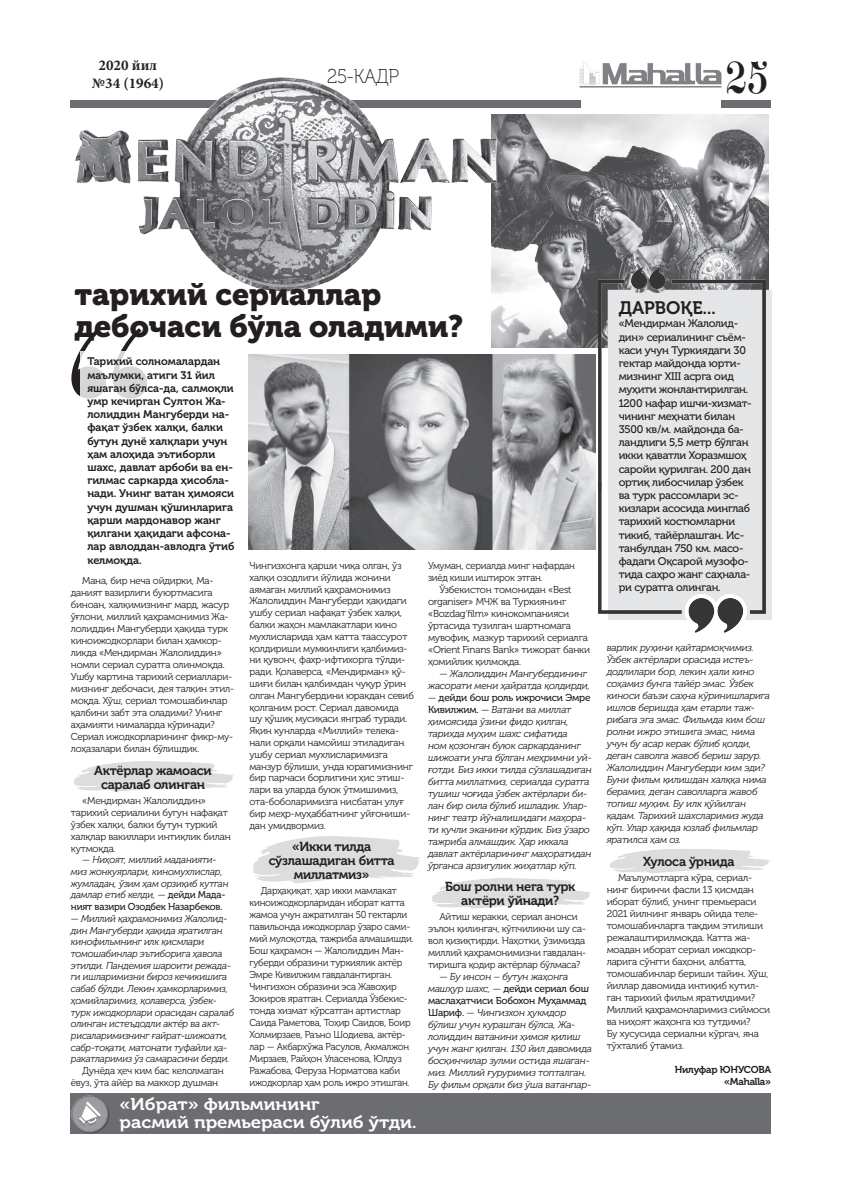
<style>
.page{position:relative;width:842px;height:1191px;background:#fff}
.page>*{position:absolute;margin:0;border:0;box-sizing:border-box;transform-origin:0 0}
.ЗАГОЛОВКА{font:700 260.2px "UZPF Regal Display Pro";color:#231f20}
.t1{font:44.1px "Didona C";color:#231f20;scale:.8 1}
.ZAG_BEK{font:30.7px/32.5px "Museo Cyrl 900";color:#231f20}
.ЗАГОЛОВКА_2{font:20px "Museo Cyrl 100";letter-spacing:-.02em;color:#231f20;scale:.94 1}
.pod_zag2{font:18px "Museo Cyrl 700";color:#231f20}
.t2{font:17px "Museo Cyrl 700";color:#fff;scale:1.1 1}
.t3{font:700 15px/18px "Minion Pro";color:#231f20;text-align:center}
.Podpis{font:13px/14px "Museo Cyrl 700";letter-spacing:-.02em;color:#231f20;text-align:center}
.pod_zag2-2{font:11px/13.2px "Museo Cyrl 500";letter-spacing:-.02em;color:#231f20}
.pod_zag2-3{font:11px/13.2px "Museo Cyrl 700";color:#231f20}
.osn{font:10px/12px "Museo Cyrl 300";letter-spacing:-.02em;color:#231f20}
.osn-2{font:italic 10px/12px "Museo Cyrl 300";letter-spacing:-.02em;color:#231f20}
.osn-3{font:10px/12px "Museo Cyrl 300";letter-spacing:-.02em;color:#231f20;scale:.96 1}
.osn-4{font:10px "Museo Cyrl 700";letter-spacing:-.02em;color:#231f20}
.s1{font-family:"Museo Cyrl 500";font-style:normal}
</style>
<div class="page">
<div style="left:71px;top:100px;width:700px;height:8px;background:#6c6d70"></div>
<div style="left:581px;top:96px;width:140px;height:12px;background:#fff"></div>
<img style="left:580px;top:62px;width:141px;height:26px">
<div style="left:71px;top:1093px;width:700px;height:41px;background:#6c6d70"></div>
<img style="left:71px;top:1095px;width:38px;height:39px">
<img style="left:491px;top:114px;width:277px;height:233px">
<img style="left:75px;top:77px;width:432px;height:219px">
<img style="left:74px;top:761px;width:160px;height:31px">
<img style="left:432px;top:878px;width:159px;height:31px">
<img style="left:610px;top:849px;width:160px;height:24px">
<img style="left:253px;top:836px;width:167px;height:48px">
<img style="left:599px;top:268px;width:173px;height:214px">
<img style="left:599px;top:482px;width:173px;height:150px">
<img style="left:249px;top:354px;width:347px;height:196px">
<h3 class="t3" style="left:92px;top:56px;width:74px">2020 йил №34 (1964)</h3>
<p class="ЗАГОЛОВКА_2" style="left:327px;top:66px;width:78px">25-КАДР</p>
<h2 class="t1" style="left:726px;top:55px;width:54px">25</h2>
<p class="ZAG_BEK" style="left:74px;top:278px;width:391px">тарихий сериаллар дебочаси бўла оладими?</p>
<p class="ЗАГОЛОВКА" style="left:58px;top:274px;width:104px">“</p>
<p class="pod_zag2-3" style="left:87px;top:355px;width:148px">Тарихий солномалардан маълумки, атиги 31 йил яшаган бўлса-да, салмоқли умр кечирган Султон Жа&shy;лолиддин Мангуберди на&shy;фақат ўзбек халқи, балки бутун дунё халқлари учун ҳам алоҳида эътиборли шахс, давлат арбоби ва ен&shy;гилмас саркарда ҳисобла&shy;нади. Унинг ватан ҳимояси учун душман қўшинларига қарши мардонавор жанг қилгани ҳақидаги афсона&shy;лар авлоддан-авлодга ўтиб келмоқда.</p>
<p class="osn" style="left:71px;top:575px;width:165px;text-indent:11px">Мана, бир неча ойдирки, Ма&shy;даният вазирлиги буюртмасига биноан, халқимизнинг мард, жасур ўғлони, миллий қаҳрамонимиз Жа&shy;лолиддин Мангуберди ҳақида турк киноижодкорлари билан ҳамкор&shy;ликда «Мендирман Жалолиддин» номли сериал суратга олинмоқда.<br>Ушбу картина тарихий сериаллари&shy;мизнинг дебочаси, дея талқин этил&shy;моқда. Хўш, сериал томошабинлар қалбини забт эта оладими? Унинг аҳамияти нималарда кўринади?<br>Сериал ижодкорларининг фикр-му&shy;лоҳазалари билан бўлишдик.</p>
<p class="Podpis" style="left:94px;top:763px;width:119px">Актёрлар жамоаси саралаб олинган</p>
<p class="osn" style="left:71px;top:794px;width:161px;text-indent:11px">«Мендирман Жалолиддин» тарихий сериалини бугун нафақат ўзбек халқи, балки бутун туркий халқлар вакиллари интиқлик билан кутмоқда.</p>
<p class="osn-2" style="left:71px;top:854px;width:159px;line-height:11.7px;text-indent:11px">— Ниҳоят, миллий маданияти&shy;миз жонкуярлари, киномухлислар, жумладан, ўзим ҳам орзиқиб кутган дамлар етиб келди, — <span class="s1">дейди Мада&shy;ният вазири Озодбек Назарбеков.</span></p>
<p class="osn-2" style="left:71px;top:912px;width:165px;line-height:11.7px">— Миллий қаҳрамонимиз Жалолид&shy;дин Мангуберди ҳақида яратилган кинофильмнинг илк қисмлари томошабинлар эътиборига ҳавола этилди. Пандемия шароити режада&shy;ги ишларимизни бироз кечикишига сабаб бўлди. Лекин ҳамкорларимиз, ҳомийларимиз, қолаверса, ўзбек&shy;турк ижодкорлари орасидан саралаб олинган истеъдодли актёр ва акт&shy;рисаларимизнинг ғайрат-шижоати, сабр-тоқати, матонати туфайли ҳа&shy;ракатларимиз ўз самарасини берди.</p>
<p class="osn" style="left:71px;top:1065px;width:154px;text-indent:11px">Дунёда ҳеч ким бас келолмаган ёвуз, ўта айёр ва маккор душман</p>
<p class="osn" style="left:249px;top:559px;width:166px">Чингизхонга қарши чиқа олган, ўз халқи озодлиги йўлида жонини аямаган миллий қаҳрамонимиз<br>Жалолиддин Мангуберди ҳақидаги ушбу сериал нафақат ўзбек халқи, балки жаҳон мамлакатлари кино мухлисларида ҳам катта таассурот қолдириши мумкинлиги қалбимиз&shy;ни қувонч, фахр-ифтихорга тўлди&shy;ради. Қолаверса, «Мендирман» қў&shy;шиғи билан қалбимдан чуқур ўрин олган Мангубердини юракдан севиб қолганим рост. Сериал давомида шу қўшиқ мусиқаси янграб туради.<br>Яқин кунларда «Миллий» телека&shy;нали орқали намойиш этиладиган ушбу сериал мухлисларимизга манзур бўлиши, унда юрагимизнинг бир парчаси борлигини ҳис этиш&shy;лари ва уларда буюк ўтмишимиз, ота-боболаримизга нисбатан улуғ бир меҳр-муҳаббатнинг уйғониши&shy;дан умидвормиз.</p>
<p class="Podpis" style="left:269px;top:840px;width:128px">«Икки тилда сўзлашадиган битта миллатмиз»</p>
<p class="osn-3" style="left:249px;top:885px;width:173px;text-indent:11px">Дарҳақиқат, ҳар икки мамлакат киноижодкорларидан иборат катта жамоа учун ажратилган 50 гектарли павильонда ижодкорлар ўзаро сами&shy;мий мулоқотда, тажриба алмашишди.<br>Бош қаҳрамон — Жалолиддин Ман&shy;губерди образини туркиялик актёр Эмре Кивилжим гавдалантирган.<br>Чингизхон образини эса Жавоҳир Зокиров яратган. Сериалда Ўзбекис&shy;тонда хизмат кўрсатган артистлар Саида Раметова, Тоҳир Саидов, Боир Холмирзаев, Раъно Шодиева, актёр&shy;лар — Акбархўжа Расулов, Акмалжон Мирзаев, Райҳон Уласенова, Юлдуз Ражабова, Феруза Норматова каби ижодкорлар ҳам роль ижро этишган.</p>
<p class="osn-3" style="left:428px;top:559px;width:155px">Умуман, сериалда минг нафардан зиёд киши иштирок этган.</p>
<p class="osn" style="left:428px;top:583px;width:164px;text-indent:11px">Ўзбекистон томонидан «Best organiser» МЧЖ ва Туркиянинг «Bozdag‘film» кинокомпанияси ўртасида тузилган шартномага мувофиқ, мазкур тарихий сериалга «Orient Finans Bank» тижорат банки ҳомийлик қилмоқда.</p>
<p class="osn-2" style="left:428px;top:667px;width:164px;text-indent:11px">— Жалолиддин Мангубердининг жасорати мени ҳайратда қолдирди,</p>
<p class="osn-2" style="left:428px;top:691px;width:165px">— <span class="s1">дейди бош роль ижрочиси Эмре<br>Кивилжим.</span> — Ватани ва миллат ҳимоясида ўзини фидо қилган, тарихда муҳим шахс сифатида<br>ном қозонган буюк саркарданинг шижоати унга бўлган меҳримни уй&shy;ғотди. Биз икки тилда сўзлашадиган битта миллатмиз, сериалда суратга тушиш чоғида ўзбек актёрлари би&shy;лан бир оила бўлиб ишладик. Улар&shy;нинг театр йўналишидаги маҳора&shy;ти кучли эканини кўрдик. Биз ўзаро тажриба алмашдик. Ҳар иккала давлат актёрларининг маҳоратидан ўрганса арзигулик жиҳатлар кўп.</p>
<p class="Podpis" style="left:445px;top:880px;width:132px">Бош ролни нега турк актёри ўйнади?</p>
<p class="osn" style="left:428px;top:911px;width:160px;text-align:center">Айтиш керакки, сериал анонси эълон қилингач, кўпчиликни шу са&shy;вол қизиқтирди. Наҳотки, ўзимизда миллий қаҳрамонимизни гавдалан&shy;тиришга қодир актёрлар бўлмаса?</p>
<p class="osn-2" style="left:428px;top:970px;width:165px;text-indent:11px">— Бу инсон – бутун жаҳонга машҳур шахс, — <span class="s1">дейди сериал бош маслаҳатчиси Бобохон Муҳаммад<br>Шариф.</span> — Чингизхон ҳукмдор бўлиш учун курашган бўлса, Жа&shy;лолиддин ватанини ҳимоя қилиш учун жанг қилган. 130 йил давомида босқинчилар зулми остида яшаган&shy;миз. Миллий ғуруримиз топталган.<br>Бу фильм орқали биз ўша ватанпар-</p>
<p class="t2" style="left:120px;top:1094px;width:183px">«Ибрат» фильмининг</p>
<p class="t2" style="left:120px;top:1112px;width:271px">расмий премьераси бўлиб ўтди.</p>
<p class="pod_zag2" style="left:619px;top:298px;width:98px">ДАРВОҚЕ...</p>
<p class="pod_zag2-2" style="left:619px;top:317px;width:134px">«Мендирман Жалолид&shy;дин» сериалининг съём&shy;каси учун Туркиядаги 30 гектар майдонда юрти&shy;мизнинг XIII асрга оид муҳити жонлантирилган.<br>1200 нафар ишчи-хизмат&shy;чининг меҳнати билан<br>3500 кв/м. майдонда ба&shy;ландлиги 5,5 метр бўлган икки қаватли Хоразмшоҳ саройи қурилган. 200 дан ортиқ либосчилар ўзбек ва турк рассомлари эс&shy;кизлари асосида минглаб тарихий костюмларни тикиб, тайёрлашган. Ис&shy;танбулдан 750 км. масо&shy;фадаги Оқсарой музофо&shy;тида саҳро жанг саҳнала&shy;ри суратга олинган.</p>
<p class="osn-2" style="left:607px;top:642px;width:165px">варлик руҳини қайтармоқчимиз.<br>Ўзбек актёрлари орасида истеъ&shy;додлилари бор, лекин ҳали кино соҳамиз бунга тайёр эмас. Ўзбек киноси баъзи саҳна кўринишларига ишлов беришда ҳам етарли таж&shy;рибага эга эмас. Фильмда ким бош ролни ижро этишига эмас, нима учун бу асар керак бўлиб қолди, деган саволга жавоб бериш зарур.<br>Жалолиддин Мангуберди ким эди?<br>Буни фильм қилишдан халққа нима берамиз, деган саволларга жавоб топиш муҳим. Бу илк қўйилган қадам. Тарихий шахсларимиз жуда кўп. Улар ҳақида юзлаб фильмлар яратилса ҳам оз.</p>
<p class="Podpis" style="left:643px;top:854px;width:93px">Хулоса ўрнида</p>
<p class="osn" style="left:607px;top:871px;width:165px;text-indent:11px">Маълумотларга кўра, сериал&shy;нинг биринчи фасли 13 қисмдан иборат бўлиб, унинг премьераси<br>2021 йилнинг январь ойида теле&shy;томошабинларга тақдим этилиши режалаштирилмоқда. Катта жа&shy;моадан иборат сериал ижодкор&shy;ларига сўнгги баҳони, албатта, томошабинлар бериши тайин. Хўш, йиллар давомида интиқиб кутил&shy;ган тарихий фильм яратилдими?<br>Миллий қаҳрамонларимиз сиймоси ва ниҳоят жаҳонга юз тутдими?<br>Бу хусусида сериални кўргач, яна тўхталиб ўтамиз.</p>
<p class="osn-4" style="left:675px;top:1063px;width:98px">Нилуфар ЮНУСОВА</p>
<p class="osn-4" style="left:724px;top:1075px;width:48px">«Mahalla»</p>
</div>
